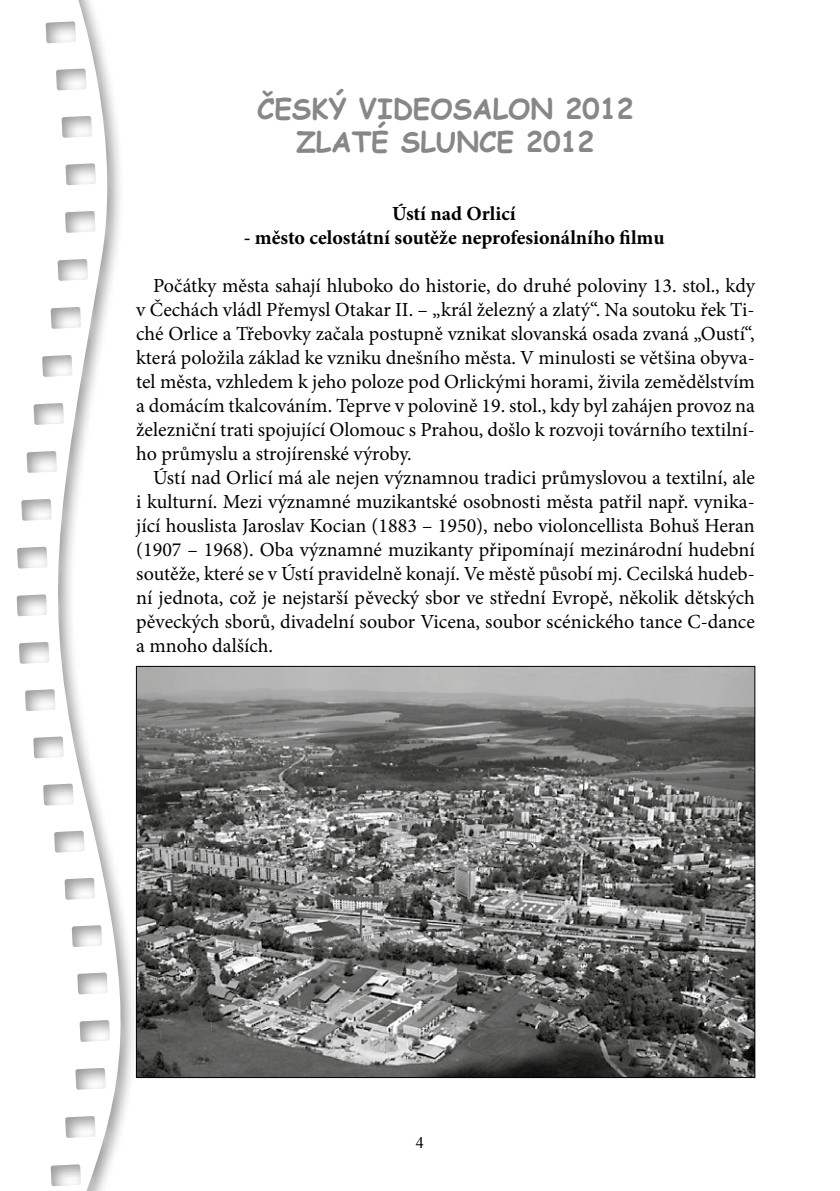
<style>
.page{position:relative;width:840px;height:1191px;background:#fff}
.page>*{position:absolute;margin:0;border:0;box-sizing:border-box;transform-origin:0 0}
.t1{font:700 28px/33.6px "Comic Sans MS";color:#878787;text-align:center}
.t2{font:20px/24px "Minion Pro";color:#000;text-align:justify}
.t3{font:700 20px "Minion Pro";color:#000}
.t4{font:16px "Times New Roman";color:#000}
</style>
<div class="page">
<svg style="left:16px;top:0;width:122px;height:1191px"></svg>
<img style="left:138px;top:668px;width:614px;height:407px">
<h1 class="t1" style="left:257px;top:91px;width:378px">ČESKÝ VIDEOSALON 2012<br>ZLATÉ SLUNCE 2012</h1>
<p class="t3" style="left:392px;top:200px;width:125px">Ústí nad Orlicí</p>
<p class="t3" style="left:243px;top:224px;width:422px">- město celostátní soutěže neprofesionálního filmu</p>
<p class="t2" style="left:136px;top:274px;width:620px;text-indent:17px">Počátky města sahají hluboko do historie, do druhé poloviny 13. stol., kdy v Čechách vládl Přemysl Otakar II. – „král železný a zlatý“. Na soutoku řek Ti&shy;ché Orlice a Třebovky začala postupně vznikat slovanská osada zvaná „Oustí“, která položila základ ke vzniku dnešního města. V minulosti se většina obyva&shy;tel města, vzhledem k jeho poloze pod Orlickými horami, živila zemědělstvím a domácím tkalcováním. Teprve v polovině 19. stol., kdy byl zahájen provoz na železniční trati spojující Olomouc s Prahou, došlo k rozvoji továrního textilní&shy;ho průmyslu a strojírenské výroby.</p>
<p class="t2" style="left:136px;top:466px;width:620px;text-indent:17px">Ústí nad Orlicí má ale nejen významnou tradici průmyslovou a textilní, ale i kulturní. Mezi významné muzikantské osobnosti města patřil např. vynika&shy;jící houslista Jaroslav Kocian (1883 – 1950), nebo violoncellista Bohuš Heran (1907 – 1968). Oba významné muzikanty připomínají mezinárodní hudební soutěže, které se v Ústí pravidelně konají. Ve městě působí mj. Cecilská hudeb&shy;ní jednota, což je nejstarší pěvecký sbor ve střední Evropě, několik dětských pěveckých sborů, divadelní soubor Vicena, soubor scénického tance C-dance a mnoho dalších.</p>
<p class="t4" style="left:416px;top:1132px;width:9px">4</p>
</div>
